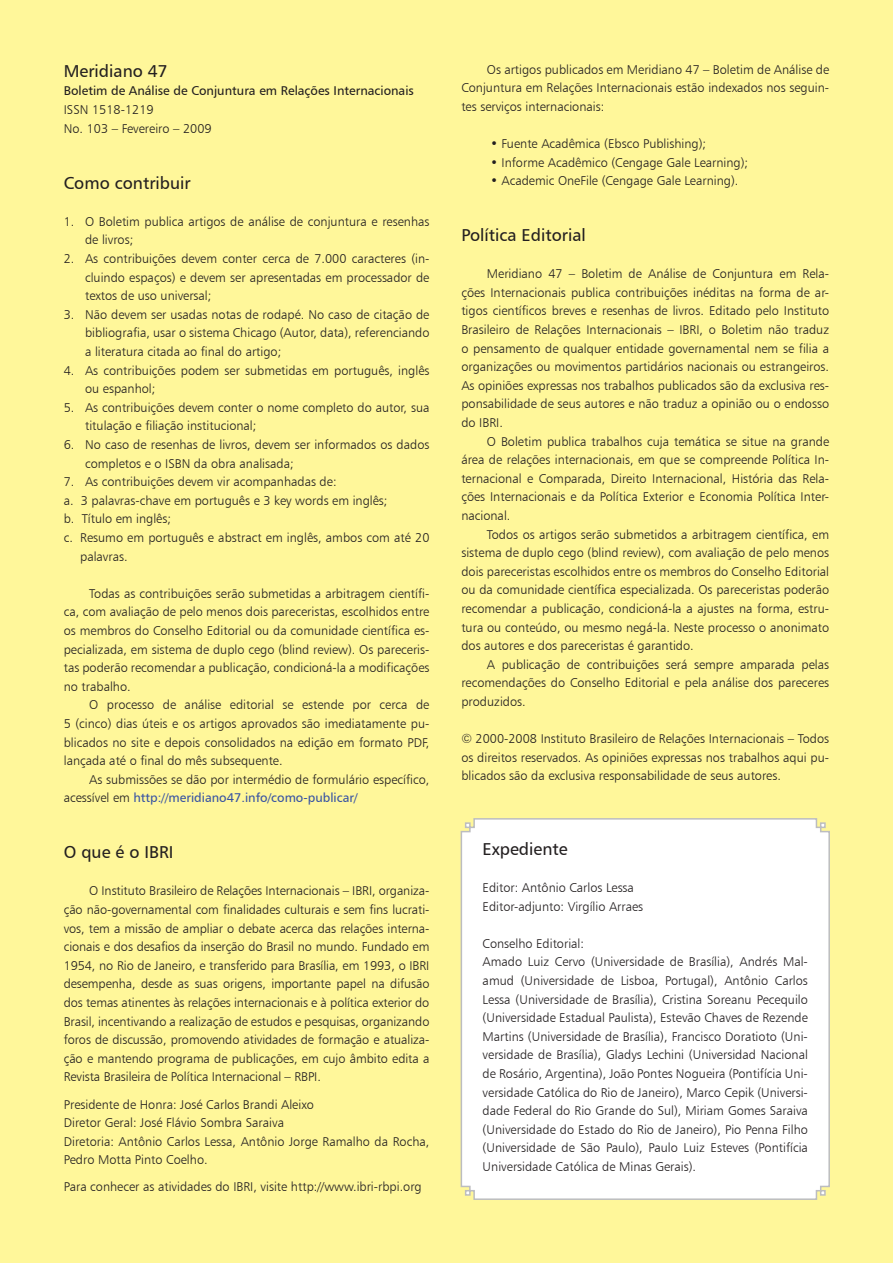
<style>
.page{position:relative;width:893px;height:1263px;background:#fff79a}
.page>*{position:absolute;margin:0;border:0;box-sizing:border-box;transform-origin:0 0}
.t1{font:17.25px "Humanist 777 BT Roman B";color:#231f20}
.t2{font:12.75px/18.6px "Humanist 777 BT Light B";color:#231f20;text-align:justify}
.t3{font:12.75px "Humanist 777 BT Roman B";color:#231f20}
.t4{font:12.75px "Humanist 777 BT Roman B";color:#3853a3}
.s1{font-family:"Humanist 777 BT Light B";color:#231f20}
</style>
<div class="page">
<div style="left:460px;top:818px;width:370px;height:382px;background:#fff"></div>
<h1 class="t1" style="left:64px;top:60px;width:105px">Meridiano 47</h1>
<p class="t3" style="left:64px;top:83px;width:352px">Boletim de Análise de Conjuntura em Relações Internacionais</p>
<p class="t2" style="left:64px;top:100px;width:149px">ISSN 1518-1219<br>No. 103 – Fevereiro – 2009</p>
<h1 class="t1" style="left:64px;top:172px;width:129px">Como contribuir</h1>
<p class="t2" style="left:85px;top:212px;width:346px;text-indent:-21px">1. O Boletim publica artigos de análise de conjuntura e resenhas de livros;</p>
<p class="t2" style="left:85px;top:249px;width:346px;text-indent:-21px">2. As contribuições devem conter cerca de 7.000 caracteres (in&shy;cluindo espaços) e devem ser apresentadas em processador de textos de uso universal;</p>
<p class="t2" style="left:85px;top:305px;width:346px;text-indent:-21px">3. Não devem ser usadas notas de rodapé. No caso de citação de bibliografia, usar o sistema Chicago (Autor, data), referenciando a literatura citada ao final do artigo;</p>
<p class="t2" style="left:85px;top:361px;width:346px;text-indent:-21px">4. As contribuições podem ser submetidas em português, inglês ou espanhol;</p>
<p class="t2" style="left:85px;top:398px;width:346px;text-indent:-21px">5. As contribuições devem conter o nome completo do autor, sua titulação e filiação institucional;</p>
<p class="t2" style="left:85px;top:435px;width:346px;text-indent:-21px">6. No caso de resenhas de livros, devem ser informados os dados completos e o ISBN da obra analisada;</p>
<p class="t2" style="left:64px;top:472px;width:274px">7. As contribuições devem vir acompanhadas de:</p>
<p class="t2" style="left:64px;top:491px;width:325px">a. 3 palavras-chave em português e 3 key words em inglês;</p>
<p class="t2" style="left:64px;top:509px;width:109px">b. Título em inglês;</p>
<p class="t2" style="left:64px;top:528px;width:367px">c. Resumo em português e abstract em inglês, ambos com até 20</p>
<p class="t2" style="left:80px;top:547px;width:49px">palavras.</p>
<p class="t2" style="left:64px;top:584px;width:367px;text-indent:26px">Todas as contribuições serão submetidas a arbitragem científi&shy;ca, com avaliação de pelo menos dois pareceristas, escolhidos entre os membros do Conselho Editorial ou da comunidade científica es&shy;pecializada, em sistema de duplo cego (blind review). Os pareceris&shy;tas poderão recomendar a publicação, condicioná-la a modificações no trabalho.</p>
<p class="t2" style="left:64px;top:695px;width:367px;text-indent:26px">O processo de análise editorial se estende por cerca de 5 (cinco) dias úteis e os artigos aprovados são imediatamente pu&shy;blicados no site e depois consolidados na edição em formato PDF, lançada até o final do mês subsequente.</p>
<p class="t2" style="left:89px;top:770px;width:342px">As submissões se dão por intermédio de formulário específico,</p>
<p class="t4" style="left:64px;top:790px;width:295px"><span class="s1">acessível em</span> http://meridiano47.info/como-publicar/</p>
<h1 class="t1" style="left:64px;top:841px;width:111px">O que é o IBRI</h1>
<p class="t2" style="left:64px;top:881px;width:367px;text-indent:26px">O Instituto Brasileiro de Relações Internacionais – IBRI, organiza&shy;ção não-governamental com finalidades culturais e sem fins lucrati&shy;vos, tem a missão de ampliar o debate acerca das relações interna&shy;cionais e dos desafios da inserção do Brasil no mundo. Fundado em 1954, no Rio de Janeiro, e transferido para Brasília, em 1993, o IBRI desempenha, desde as suas origens, importante papel na difusão dos temas atinentes às relações internacionais e à política exterior do Brasil, incentivando a realização de estudos e pesquisas, organizando foros de discussão, promovendo atividades de formação e atualiza&shy;ção e mantendo programa de publicações, em cujo âmbito edita a Revista Brasileira de Política Internacional – RBPI.</p>
<p class="t2" style="left:64px;top:1094px;width:367px;text-align:left">Presidente de Honra: José Carlos Brandi Aleixo<br>Diretor Geral: José Flávio Sombra Saraiva<br>Diretoria: Antônio Carlos Lessa, Antônio Jorge Ramalho da Rocha, Pedro Motta Pinto Coelho.</p>
<p class="t2" style="left:64px;top:1177px;width:360px">Para conhecer as atividades do IBRI, visite http://www.ibri-rbpi.org</p>
<p class="t2" style="left:461px;top:60px;width:369px;text-indent:26px">Os artigos publicados em Meridiano 47 – Boletim de Análise de Conjuntura em Relações Internacionais estão indexados nos seguin&shy;tes serviços internacionais:</p>
<p class="t2" style="left:490px;top:134px;width:217px">• Fuente Acadêmica (Ebsco Publishing);</p>
<p class="t2" style="left:490px;top:153px;width:259px">• Informe Acadêmico (Cengage Gale Learning);</p>
<p class="t2" style="left:490px;top:171px;width:249px">• Academic OneFile (Cengage Gale Learning).</p>
<h1 class="t1" style="left:461px;top:224px;width:126px">Política Editorial</h1>
<p class="t2" style="left:461px;top:264px;width:369px;text-indent:26px">Meridiano 47 – Boletim de Análise de Conjuntura em Rela&shy;ções Internacionais publica contribuições inéditas na forma de ar&shy;tigos científicos breves e resenhas de livros. Editado pelo Instituto Brasileiro de Relações Internacionais – IBRI, o Boletim não traduz o pensamento de qualquer entidade governamental nem se filia a organizações ou movimentos partidários nacionais ou estrangeiros.<br>As opiniões expressas nos trabalhos publicados são da exclusiva res&shy;ponsabilidade de seus autores e não traduz a opinião ou o endosso do IBRI.</p>
<p class="t2" style="left:461px;top:432px;width:369px;text-indent:26px">O Boletim publica trabalhos cuja temática se situe na grande área de relações internacionais, em que se compreende Política In&shy;ternacional e Comparada, Direito Internacional, História das Rela&shy;ções Internacionais e da Política Exterior e Economia Política Inter&shy;nacional.</p>
<p class="t2" style="left:461px;top:525px;width:369px;text-indent:26px">Todos os artigos serão submetidos a arbitragem científica, em sistema de duplo cego (blind review), com avaliação de pelo menos dois pareceristas escolhidos entre os membros do Conselho Editorial ou da comunidade científica especializada. Os pareceristas poderão recomendar a publicação, condicioná-la a ajustes na forma, estru&shy;tura ou conteúdo, ou mesmo negá-la. Neste processo o anonimato dos autores e dos pareceristas é garantido.</p>
<p class="t2" style="left:461px;top:655px;width:369px;text-indent:26px">A publicação de contribuições será sempre amparada pelas recomendações do Conselho Editorial e pela análise dos pareceres produzidos.</p>
<p class="t2" style="left:461px;top:729px;width:369px">© 2000-2008 Instituto Brasileiro de Relações Internacionais – Todos os direitos reservados. As opiniões expressas nos trabalhos aqui pu&shy;blicados são da exclusiva responsabilidade de seus autores.</p>
<h1 class="t1" style="left:483px;top:838px;width:87px">Expediente</h1>
<p class="t2" style="left:483px;top:878px;width:162px">Editor: Antônio Carlos Lessa<br>Editor-adjunto: Virgílio Arraes</p>
<p class="t2" style="left:483px;top:934px;width:327px;text-align:left">Conselho Editorial:<br>Amado Luiz Cervo (Universidade de Brasília), Andrés Mal&shy;amud (Universidade de Lisboa, Portugal), Antônio Carlos Lessa (Universidade de Brasília), Cristina Soreanu Pecequilo (Universidade Estadual Paulista), Estevão Chaves de Rezende Martins (Universidade de Brasília), Francisco Doratioto (Uni&shy;versidade de Brasília), Gladys Lechini (Universidad Nacional de Rosário, Argentina), João Pontes Nogueira (Pontifícia Uni&shy;versidade Católica do Rio de Janeiro), Marco Cepik (Universi&shy;dade Federal do Rio Grande do Sul), Miriam Gomes Saraiva (Universidade do Estado do Rio de Janeiro), Pio Penna Filho (Universidade de São Paulo), Paulo Luiz Esteves (Pontifícia Universidade Católica de Minas Gerais).</p>
</div>
